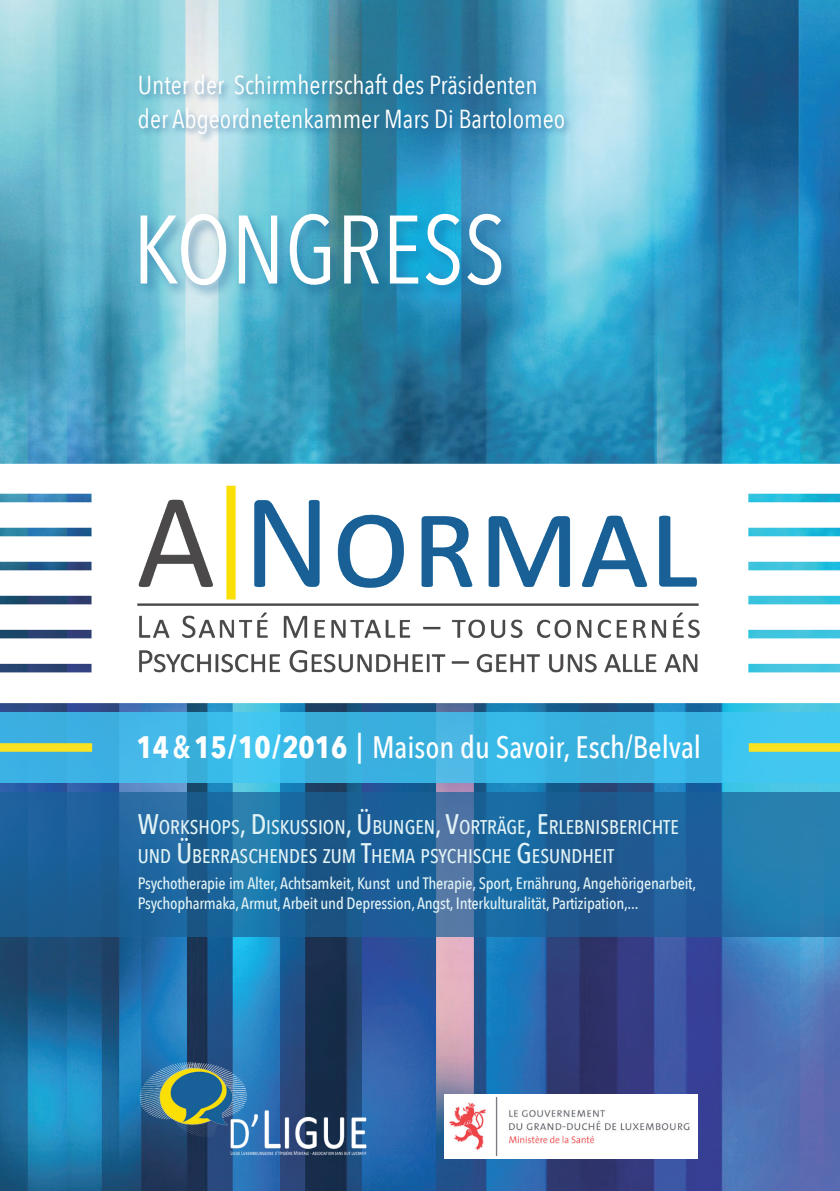
<style>
.page{position:relative;width:840px;height:1191px;background:#fff}
.page>*{position:absolute;margin:0;border:0;box-sizing:border-box;transform-origin:0 0}
.t1{font:96px "Avenir Next Condensed";color:#fff}
.t2{font:500 31px "Avenir Next Condensed";color:#fff}
.t3{font:26px "Avenir Next Condensed";color:#fff}
.t4{font:500 19.8px "Avenir Next Condensed";color:#e2f3f6}
.t5{font:500 16.4px "Avenir Next Condensed";letter-spacing:-.015em;color:#e2f3f6}
.s1{font-weight:700}
.s2{font-weight:600}
.s3{font-size:28.2px}
</style>
<div class="page">
<img style="left:0;top:0;width:839px;height:1191px">
<img style="left:136px;top:1058px;width:232px;height:101px">
<svg style="left:0;top:792px;width:839px;height:144px"></svg>
<svg style="left:0;top:464px;width:839px;height:239px"></svg>
<img style="left:122px;top:479px;width:595px;height:213px">
<svg style="left:0;top:712px;width:839px;height:71px;fill:#3ab3e4"></svg>
<div style="left:0;top:743px;width:92px;height:9px;background:#f9e222"></div>
<div style="left:748px;top:743px;width:91px;height:9px;background:#f9e222"></div>
<div style="left:136px;top:71px;width:436px;height:72px;background:#1a6298;opacity:.6"></div>
<div style="left:444px;top:1094px;width:253px;height:64px;background:#fff"></div>
<img style="left:449px;top:1097px;width:241px;height:58px">
<div style="left:137px;top:211px;width:380px;height:89px;background:#1a6298;opacity:.5"></div>
<p class="t3" style="left:138px;top:63px;width:401px">Unter der Schirmherrschaft des Präsidenten</p>
<p class="t3" style="left:138px;top:97px;width:428px">der Abgeordnetenkammer Mars Di Bartolomeo</p>
<p class="t1" style="left:133px;top:168px;width:374px">KONGRESS</p>
<p class="t2" style="left:136px;top:728px;width:565px"><span class="s1">14</span><span class="s2">&amp;</span><span class="s1">15/10/2016</span> | Maison du Savoir, Esch/Belval</p>
<p class="t4" style="left:138px;top:815px;width:542px"><span class="s3">W</span>ORKSHOPS<span class="s3">, D</span>ISKUSSION<span class="s3">, Ü</span>BUNGEN<span class="s3">, V</span>ORTRÄGE<span class="s3">, E</span>RLEBNISBERICHTE</p>
<p class="t4" style="left:138px;top:844px;width:478px">UND <span class="s3">Ü</span>BERRASCHENDES ZUM <span class="s3">T</span>HEMA PSYCHISCHE <span class="s3">G</span>ESUNDHEIT</p>
<p class="t5" style="left:138px;top:873px;width:559px">Psychotherapie im Alter, Achtsamkeit, Kunst und Therapie, Sport, Ernährung, Angehörigenarbeit,</p>
<p class="t5" style="left:138px;top:893px;width:502px">Psychopharmaka, Armut, Arbeit und Depression, Angst, Interkulturalität, Partizipation,...</p>
</div>
